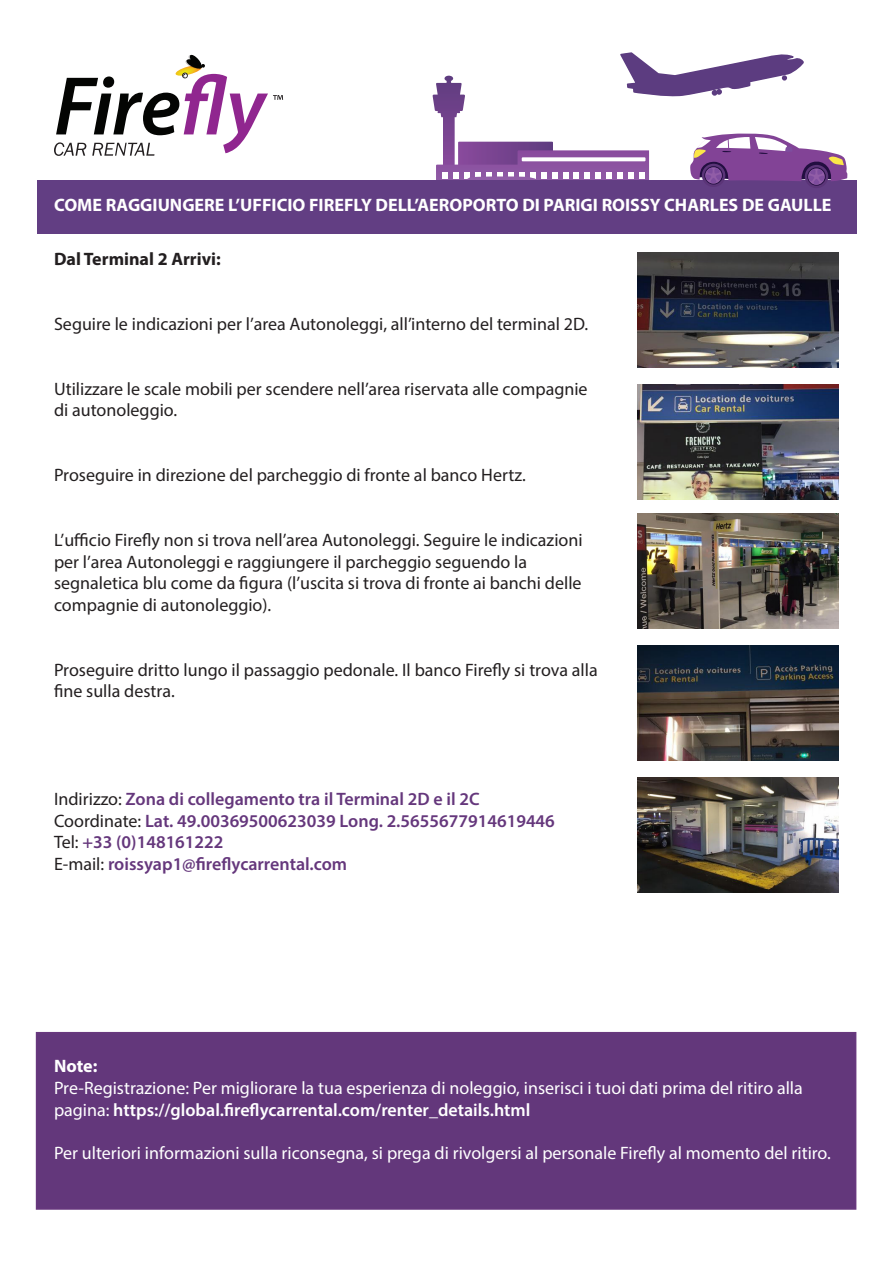
<style>
.page{position:relative;width:893px;height:1263px;background:#fff}
.page>*{position:absolute;margin:0;border:0;box-sizing:border-box;transform-origin:0 0}
.t1{font:18px/21.6px "Myriad Pro";color:#231f20}
.t2{font:18px/21.6px "Myriad Pro";color:#fff}
.t3{font:600 18px "Myriad Pro";color:#65377c}
.t4{font:700 18px "Myriad Pro";color:#fff}
.t5{font:700 18px "Myriad Pro";color:#231f20}
.s1{font-weight:400;color:#231f20}
.s2{font-weight:600}
</style>
<div class="page">
<div style="left:37px;top:181px;width:819px;height:53px;background:#623e83"></div>
<div style="left:702px;top:164px;width:23px;height:23px;background:#5b3578;border-radius:50%"></div>
<svg style="left:805px;top:165px;width:23px;height:23px"></svg>
<svg style="left:433px;top:52px;width:414px;height:133px"></svg>
<div style="left:36px;top:1032px;width:820px;height:178px;background:#63377b;border:2px solid #68387e"></div>
<img style="left:638px;top:252px;width:201px;height:115px">
<img style="left:638px;top:514px;width:201px;height:115px">
<img style="left:638px;top:384px;width:201px;height:115px">
<img style="left:638px;top:646px;width:201px;height:115px">
<img style="left:638px;top:778px;width:201px;height:115px">
<svg style="left:54px;top:54px;width:229px;height:102px"></svg>
<p class="t4" style="left:54px;top:193px;width:779px">COME RAGGIUNGERE L’UFFICIO FIREFLY DELL’AEROPORTO DI PARIGI ROISSY CHARLES DE GAULLE</p>
<p class="t5" style="left:54px;top:247px;width:168px">Dal Terminal 2 Arrivi:</p>
<p class="t1" style="left:54px;top:313px;width:536px">Seguire le indicazioni per l’area Autonoleggi, all’interno del terminal 2D.</p>
<p class="t1" style="left:54px;top:378px;width:535px">Utilizzare le scale mobili per scendere nell’area riservata alle compagnie di autonoleggio.</p>
<p class="t1" style="left:54px;top:464px;width:473px">Proseguire in direzione del parcheggio di fronte al banco Hertz.</p>
<p class="t1" style="left:54px;top:529px;width:530px">L’ufficio Firefly non si trova nell’area Autonoleggi. Seguire le indicazioni per l’area Autonoleggi e raggiungere il parcheggio seguendo la segnaletica blu come da figura (l’uscita si trova di fronte ai banchi delle compagnie di autonoleggio).</p>
<p class="t1" style="left:54px;top:658px;width:545px">Proseguire dritto lungo il passaggio pedonale. Il banco Firefly si trova alla fine sulla destra.</p>
<p class="t3" style="left:54px;top:788px;width:427px"><span class="s1">Indirizzo:</span> Zona di collegamento tra il Terminal 2D e il 2C</p>
<p class="t3" style="left:54px;top:809px;width:502px"><span class="s1">Coordinate:</span> Lat. 49.00369500623039 Long. 2.5655677914619446</p>
<p class="t3" style="left:54px;top:831px;width:171px"><span class="s1">Tel:</span> +33 (0)148161222</p>
<p class="t3" style="left:54px;top:852px;width:295px"><span class="s1">E-mail:</span> roissyap1@fireflycarrental.com</p>
<p class="t4" style="left:54px;top:1054px;width:45px">Note:</p>
<p class="t2" style="left:54px;top:1077px;width:750px">Pre-Registrazione: Per migliorare la tua esperienza di noleggio, inserisci i tuoi dati prima del ritiro alla pagina: <span class="s2">https://global.fireflycarrental.com/renter_details.html</span></p>
<p class="t2" style="left:54px;top:1142px;width:778px">Per ulteriori informazioni sulla riconsegna, si prega di rivolgersi al personale Firefly al momento del ritiro.</p>
</div>
